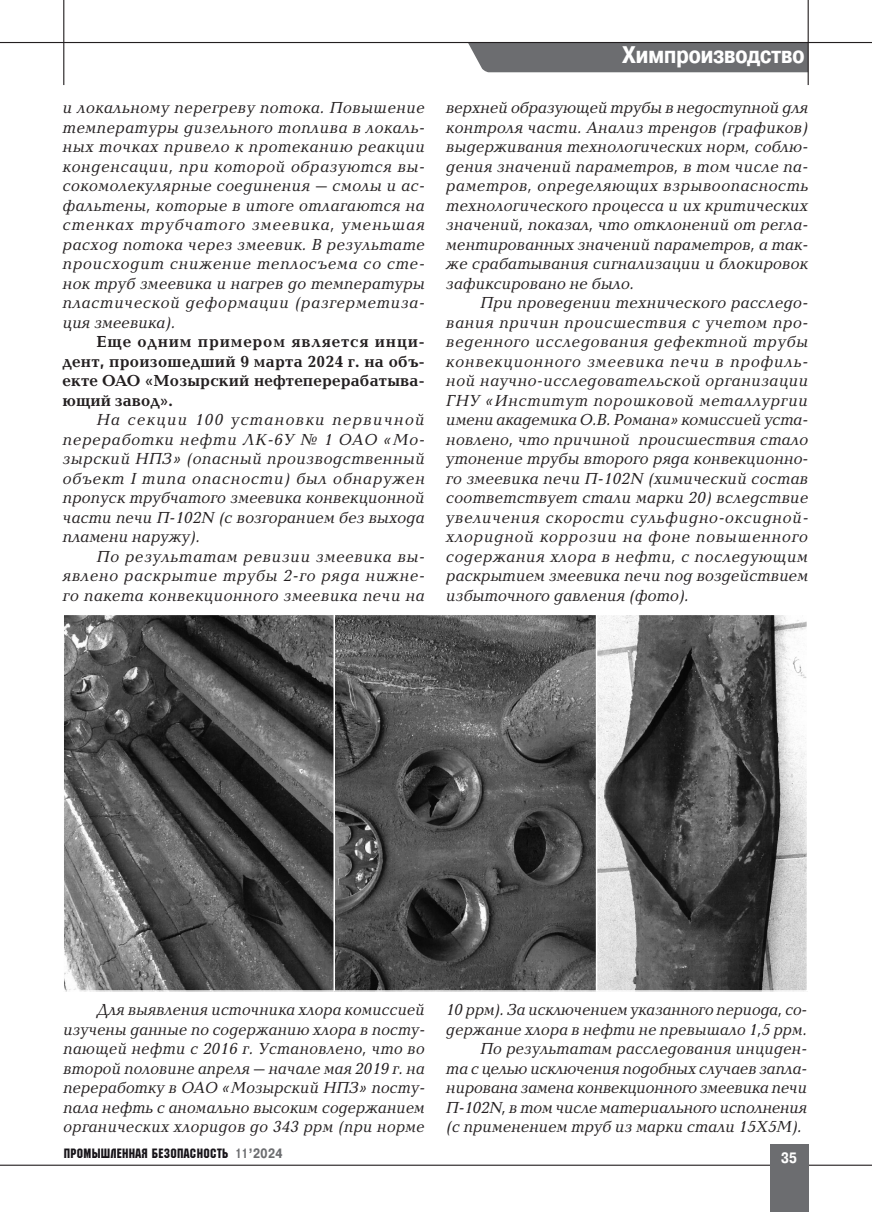
<style>
.page{position:relative;width:872px;height:1212px;background:#fff}
.page>*{position:absolute;margin:0;border:0;box-sizing:border-box;transform-origin:0 0}
.Rubr{font:700 24px "Pragmatica Cond C";color:#fff}
.Baltika_10{font:italic 16.5px/19.5px "Baltica C";color:#231f20;text-align:justify}
.Baltika_10-2{font:700 16.5px/19.5px "Baltica C";letter-spacing:.01em;color:#231f20;text-align:justify}
.t1{font:700 15px "Pragmatica Cond C";color:#fff}
.t2{font:13.5px "Machine C";letter-spacing:.025em;color:#171419}
.s1{font-family:"Pragmatica Cond C";font-weight:700;color:#6c6d70}
</style>
<div class="page">
<div style="left:468px;top:43px;width:339px;height:29px;background:#6c6d70"></div>
<hr style="left:0;top:1164px;width:872px;height:2px;background:#231f20">
<div style="left:770px;top:1144px;width:38px;height:68px;background:#6c6d70"></div>
<hr style="left:0;top:42px;width:872px;height:1px;background:#231f20">
<hr style="left:807px;top:0;width:1px;height:85px;background:#231f20">
<hr style="left:63px;top:0;width:1px;height:85px;background:#231f20">
<img style="left:65px;top:617px;width:531px;height:372px">
<div style="left:62px;top:614px;width:273px;height:378px;border:2px solid #fff"></div>
<div style="left:333px;top:614px;width:266px;height:378px;border:2px solid #fff"></div>
<img style="left:599px;top:617px;width:206px;height:372px">
<div style="left:596px;top:614px;width:212px;height:378px;border:2px solid #fff"></div>
<p class="Baltika_10" style="left:63px;top:99px;width:364px">и локальному перегреву потока. Повышение температуры дизельного топлива в локаль&shy;ных точках привело к протеканию реакции конденсации, при которой образуются вы&shy;сокомолекулярные соединения – смолы и ас&shy;фальтены, которые в итоге отлагаются на стенках трубчатого змеевика, уменьшая расход потока через змеевик. В результате происходит снижение теплосъема со сте&shy;нок труб змеевика и нагрев до температуры пластической деформации (разгерметиза&shy;ция змеевика).</p>
<p class="Baltika_10-2" style="left:63px;top:333px;width:364px;text-indent:34px">Еще одним примером является инци&shy;дент, произошедший 9 марта 2024 г. на объ&shy;екте ОАО «Мозырский нефтеперерабатыва&shy;ющий завод».</p>
<p class="Baltika_10" style="left:63px;top:411px;width:364px;text-indent:34px">На секции 100 установки первичной переработки нефти ЛК-6У № 1 ОАО «Мо&shy;зырский НПЗ» (опасный производственный объект I типа опасности) был обнаружен пропуск трубчатого змеевика конвекционной части печи П-102N (с возгоранием без выхода пламени наружу).</p>
<p class="Baltika_10" style="left:63px;top:547px;width:363px;text-indent:34px">По результатам ревизии змеевика вы&shy;явлено раскрытие трубы 2-го ряда нижне&shy;го пакета конвекционного змеевика печи на</p>
<p class="Rubr" style="left:622px;top:41px;width:183px">Химпроизводство</p>
<p class="Baltika_10" style="left:446px;top:99px;width:364px">верхней образующей трубы в недоступной для контроля части. Анализ трендов (графиков) выдерживания технологических норм, соблю&shy;дения значений параметров, в том числе па&shy;раметров, определяющих взрывоопасность технологического процесса и их критических значений, показал, что отклонений от регла&shy;ментированных значений параметров, а так&shy;же срабатывания сигнализации и блокировок зафиксировано не было.</p>
<p class="Baltika_10" style="left:446px;top:294px;width:364px;text-indent:34px">При проведении технического расследо&shy;вания причин происшествия с учетом про&shy;веденного исследования дефектной трубы конвекционного змеевика печи в профиль&shy;ной научно-исследовательской организации ГНУ «Институт порошковой металлургии имени академика О.В. Романа» комиссией уста&shy;новлено, что причиной происшествия стало утонение трубы второго ряда конвекционно&shy;го змеевика печи П-102N (химический состав соответствует стали марки 20) вследствие увеличения скорости сульфидно-оксидной&shy;хлоридной коррозии на фоне повышенного содержания хлора в нефти, с последующим раскрытием змеевика печи под воздействием избыточного давления (фото).</p>
<p class="Baltika_10" style="left:63px;top:1001px;width:363px;text-indent:34px">Для выявления источника хлора комиссией изучены данные по содержанию хлора в посту&shy;пающей нефти с 2016 г. Установлено, что во второй половине апреля – начале мая 2019 г. на переработку в ОАО «Мозырский НПЗ» посту&shy;пала нефть с аномально высоким содержанием органических хлоридов до 343 ррм (при норме</p>
<p class="Baltika_10" style="left:446px;top:1001px;width:362px">10 ррм). За исключением указанного периода, со&shy;держание хлора в нефти не превышало 1,5 ррм.</p>
<p class="Baltika_10" style="left:446px;top:1040px;width:363px;text-indent:34px">По результатам расследования инциден&shy;та с целью исключения подобных случаев запла&shy;нирована замена конвекционного змеевика печи П-102N, в том числе материального исполнения (с применением труб из марки стали 15Х5М).</p>
<p class="t2" style="left:64px;top:1145px;width:220px">ПроМышленная безопасность <span class="s1">11’2024</span></p>
<p class="t1" style="left:781px;top:1149px;width:17px">35</p>
</div>
